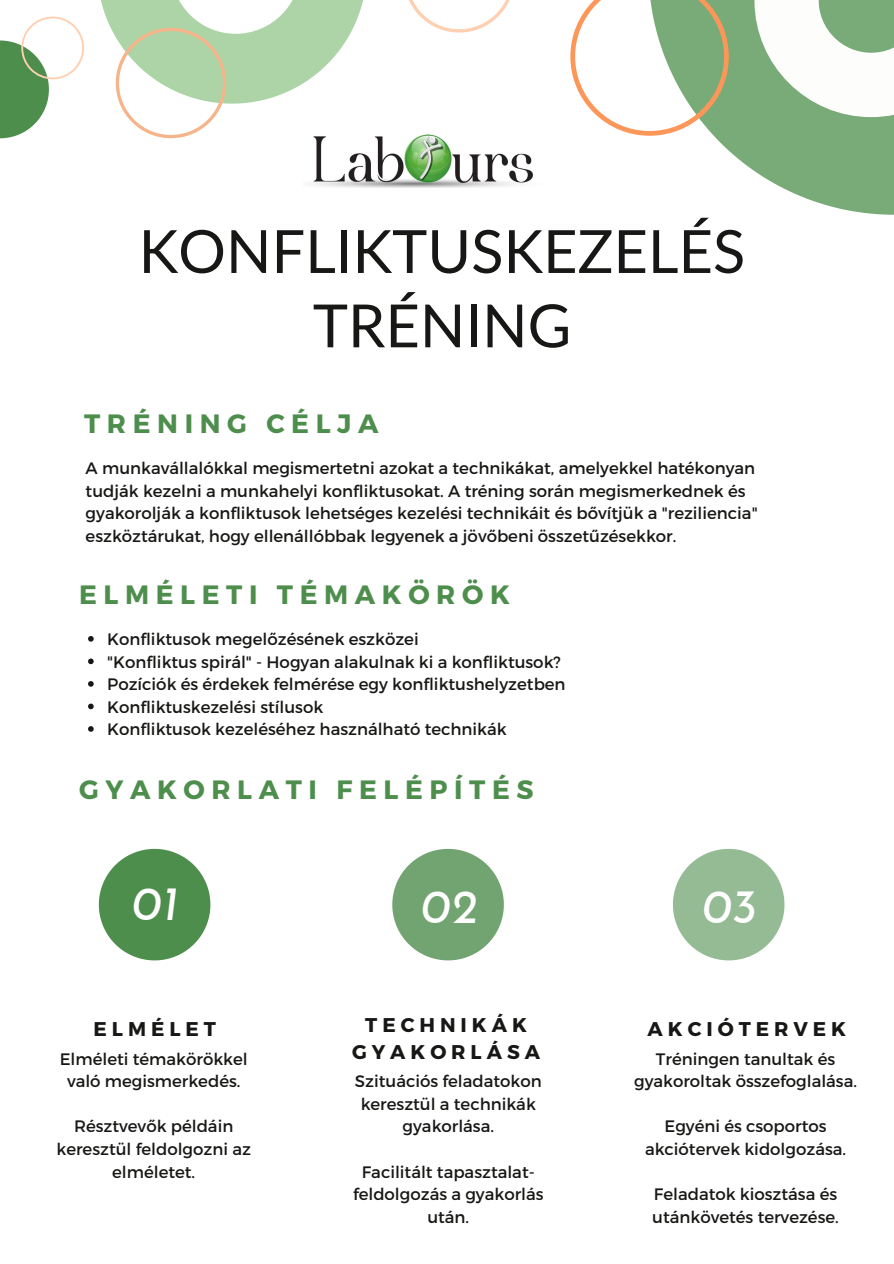
<style>
.page{position:relative;width:894px;height:1264px;background:#fff}
.page>*{position:absolute;margin:0;border:0;box-sizing:border-box;transform-origin:0 0}
.t1{font:59.55px/74.2px "Lato";color:#171715;text-align:center}
.t2{font:italic 48px "Josefin Sans";color:#fff}
.t3{font:700 26.55px "Montserrat";letter-spacing:.25em;color:#4e8e4d}
.t4{font:700 19.8px/27px "Montserrat";letter-spacing:.25em;color:#171715;text-align:center}
.t5{font:16.5px/22.5px "Montserrat";color:#171715;text-align:center}
</style>
<div class="page">
<svg style="left:714px;top:0;width:179px;height:215px;fill:#79ab78"></svg>
<svg style="left:570px;top:0;width:158px;height:136px"></svg>
<svg style="left:754px;top:0;width:139px;height:117px"></svg>
<svg style="left:88px;top:636px;width:6px;height:5px"></svg>
<svg style="left:88px;top:658px;width:6px;height:6px"></svg>
<svg style="left:88px;top:681px;width:6px;height:5px"></svg>
<svg style="left:88px;top:703px;width:6px;height:6px"></svg>
<svg style="left:88px;top:726px;width:6px;height:5px"></svg>
<svg style="left:101px;top:0;width:262px;height:138px"></svg>
<svg style="left:409px;top:0;width:101px;height:33px"></svg>
<svg style="left:0;top:17px;width:84px;height:121px"></svg>
<img style="left:303px;top:133px;width:230px;height:54px">
<svg style="left:99px;top:848px;width:111px;height:112px"></svg>
<svg style="left:392px;top:848px;width:111px;height:112px"></svg>
<svg style="left:673px;top:848px;width:111px;height:112px"></svg>
<p class="t1" style="left:139px;top:213px;width:608px">KONFLIKTUSKEZELÉS<br>TRÉNING</p>
<p class="t3" style="left:84px;top:406px;width:296px">TRÉNING CÉLJA</p>
<p class="t5" style="left:86px;top:456px;width:673px;text-align:left">A munkavállalókkal megismertetni azokat a technikákat, amelyekkel hatékonyan tudják kezelni a munkahelyi konfliktusokat. A tréning során megismerkednek és gyakorolják a konfliktusok lehetséges kezelési technikáit és bővítjük a "reziliencia" eszköztárukat, hogy ellenállóbbak legyenek a jövőbeni összetűzésekkor.</p>
<p class="t3" style="left:79px;top:577px;width:432px">ELMÉLETI TÉMAKÖRÖK</p>
<p class="t5" style="left:107px;top:627px;width:313px">Konfliktusok megelőzésének eszközei</p>
<p class="t5" style="left:107px;top:649px;width:455px">"Konfliktus spirál" - Hogyan alakulnak ki a konfliktusok?</p>
<p class="t5" style="left:107px;top:672px;width:460px">Pozíciók és érdekek felmérése egy konfliktushelyzetben</p>
<p class="t5" style="left:107px;top:694px;width:217px">Konfliktuskezelési stílusok</p>
<p class="t5" style="left:107px;top:717px;width:401px">Konfliktusok kezeléséhez használható technikák</p>
<p class="t3" style="left:79px;top:772px;width:456px">GYAKORLATI FELÉPÍTÉS</p>
<p class="t2" style="left:131px;top:884px;width:49px">01</p>
<p class="t4" style="left:94px;top:1014px;width:124px">ELMÉLET</p>
<p class="t5" style="left:60px;top:1046px;width:189px">Elméleti témakörökkel való megismerkedés.</p>
<p class="t5" style="left:57px;top:1114px;width:196px">Résztvevők példáin keresztül feldolgozni az elméletet.</p>
<p class="t2" style="left:420px;top:887px;width:60px">02</p>
<p class="t4" style="left:352px;top:1010px;width:189px">TECHNIKÁK<br>GYAKORLÁSA</p>
<p class="t5" style="left:355px;top:1069px;width:188px">Szituációs feladatokon keresztül a technikák gyakorlása.</p>
<p class="t5" style="left:353px;top:1159px;width:192px">Facilitált tapasztalat&shy;feldolgozás a gyakorlás után.</p>
<p class="t2" style="left:701px;top:887px;width:57px">03</p>
<p class="t4" style="left:647px;top:1014px;width:200px">AKCIÓTERVEK</p>
<p class="t5" style="left:634px;top:1046px;width:224px">Tréningen tanultak és gyakoroltak összefoglalása.</p>
<p class="t5" style="left:644px;top:1114px;width:202px">Egyéni és csoportos akciótervek kidolgozása.</p>
<p class="t5" style="left:652px;top:1182px;width:188px;text-align:left">Feladatok kiosztása és utánkövetés tervezése.</p>
</div>
